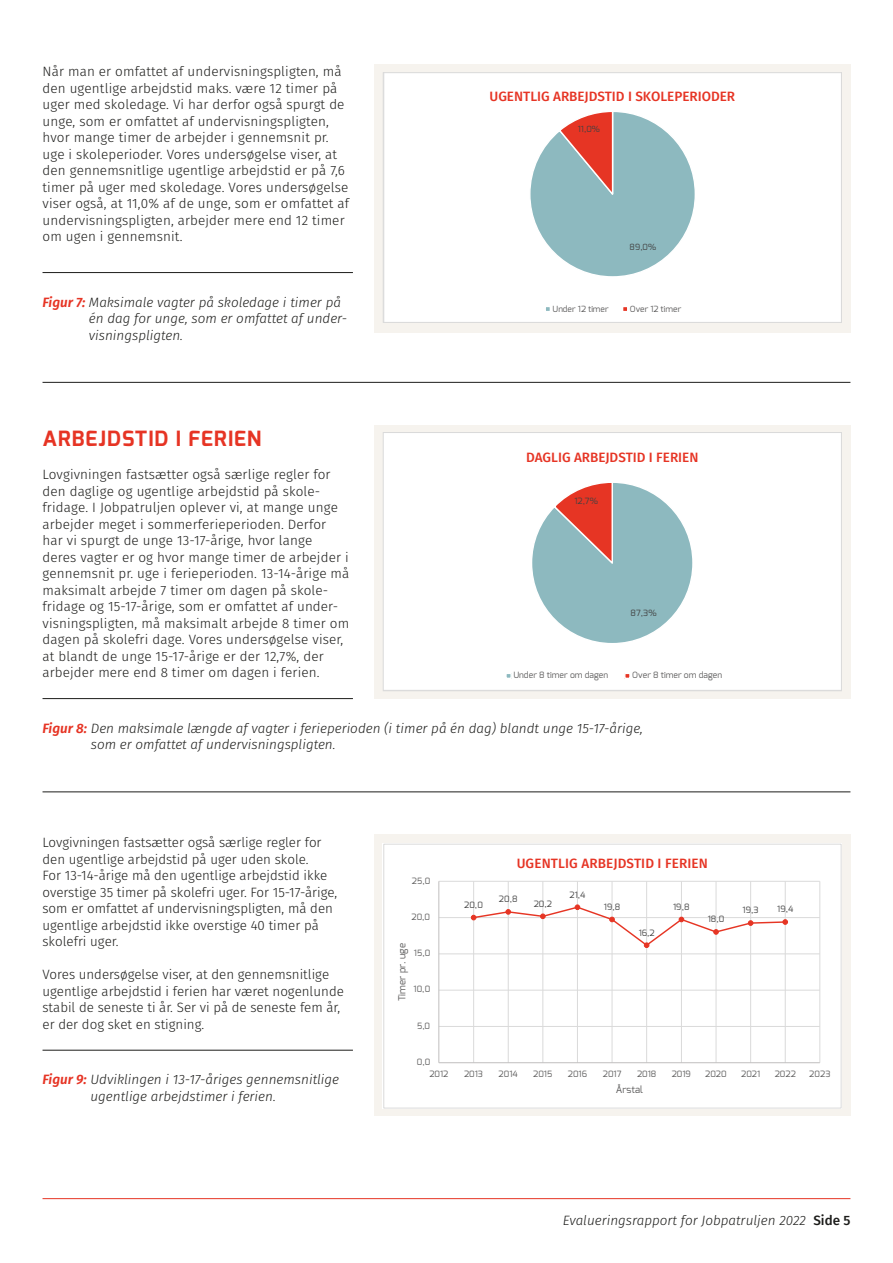
<style>
.page{position:relative;width:893px;height:1263px;background:#fff}
.page>*{position:absolute;margin:0;border:0;box-sizing:border-box;transform-origin:0 0}
.Mellemoverskrift_stø{font:700 21px "Exo";letter-spacing:.05em;color:#e63424}
.Brød{font:300 13.5px/16.5px "Fira Sans";letter-spacing:.01em;color:#1d1d1b}
.Brød-2{font:italic 300 13.5px/16.5px "Fira Sans";color:#1d1d1b}
.Brød-3{font:500 13.5px "Fira Sans";color:#e63424}
.t1{font:9.75px "Exo";color:#5b5a5a}
.t2{font:8.7px "Exo";letter-spacing:.005em;color:#5b5a5a}
.t3{font:8.7px "Exo";color:#414141}
.t4{font:8.55px "Exo";letter-spacing:.005em;color:#5b5a5a}
.t5{font:8.55px "Exo";color:#414141}
.t6{font:8.4px "Exo";letter-spacing:.005em;color:#5b5a5a}
.t7{font:8.4px "Exo";color:#414141}
.s1{font-weight:600;color:#e63424}
.s2{font-weight:500;font-style:normal}
</style>
<div class="page">
<hr style="left:43px;top:1198px;width:807px;height:1px;background:#e63424">
<hr style="left:43px;top:382px;width:807px;height:1px;background:#1d1d1b">
<hr style="left:43px;top:792px;width:807px;height:1px;background:#1d1d1b">
<hr style="left:43px;top:272px;width:310px;height:1px;background:#1d1d1b">
<div style="left:374px;top:64px;width:476px;height:268px;background:#f6f3ee"></div>
<svg style="left:385px;top:74px;width:455px;height:247px;background:#ebefef"></svg>
<div style="left:383px;top:72px;width:459px;height:251px;border:1px solid #dadada"></div>
<hr style="left:43px;top:698px;width:310px;height:1px;background:#1d1d1b">
<div style="left:374px;top:425px;width:476px;height:273px;background:#f6f3ee"></div>
<svg style="left:385px;top:434px;width:455px;height:255px;background:#edf0f0"></svg>
<div style="left:383px;top:432px;width:459px;height:259px;border:1px solid #dadada"></div>
<div style="left:374px;top:834px;width:476px;height:282px;background:#f6f3ee"></div>
<div style="left:384px;top:844px;width:457px;height:264px;background:#fff"></div>
<hr style="left:439px;top:1026px;width:381px;height:1px;background:#dadada">
<hr style="left:439px;top:990px;width:381px;height:1px;background:#dadada">
<hr style="left:439px;top:953px;width:381px;height:1px;background:#dadada">
<hr style="left:439px;top:917px;width:381px;height:1px;background:#dadada">
<hr style="left:439px;top:881px;width:381px;height:1px;background:#dadada">
<hr style="left:473px;top:881px;width:1px;height:182px;background:#dadada">
<hr style="left:508px;top:881px;width:1px;height:182px;background:#dadada">
<hr style="left:542px;top:881px;width:1px;height:182px;background:#dadada">
<hr style="left:577px;top:881px;width:1px;height:182px;background:#dadada">
<hr style="left:612px;top:881px;width:1px;height:182px;background:#dadada">
<hr style="left:646px;top:881px;width:1px;height:182px;background:#dadada">
<hr style="left:681px;top:881px;width:1px;height:182px;background:#dadada">
<hr style="left:716px;top:881px;width:1px;height:182px;background:#dadada">
<hr style="left:750px;top:881px;width:1px;height:182px;background:#dadada">
<hr style="left:785px;top:881px;width:1px;height:182px;background:#dadada">
<hr style="left:819px;top:881px;width:1px;height:182px;background:#dadada">
<hr style="left:438px;top:881px;width:1px;height:182px;background:#c0bfbf">
<hr style="left:439px;top:1062px;width:381px;height:1px;background:#c0bfbf">
<svg style="left:471px;top:904px;width:317px;height:44px"></svg>
<div style="left:383px;top:844px;width:458px;height:264px;border:1px solid #dadada"></div>
<hr style="left:43px;top:1050px;width:310px;height:1px;background:#1d1d1b">
<p class="Brød" style="left:43px;top:63px;width:308px">Når man er omfattet af undervisningspligten, må den ugentlige arbejdstid maks. være 12 timer på uger med skoledage. Vi har derfor også spurgt de unge, som er omfattet af undervisningspligten, hvor mange timer de arbejder i gennemsnit pr. uge i skoleperioder. Vores undersøgelse viser, at den gennemsnitlige ugentlige arbejdstid er på 7,6 timer på uger med skoledage. Vores undersøgelse viser også, at 11,0% af de unge, som er omfattet af undervisningspligten, arbejder mere end 12 timer om ugen i gennemsnit.</p>
<p class="Brød-2" style="left:89px;top:294px;width:260px;text-indent:-46px"><span class="s1">Figur 7:</span> Maksimale vagter på skoledage i timer på én dag for unge, som er omfattet af under&shy;visningspligten.</p>
<p class="Mellemoverskrift_stø" style="left:43px;top:425px;width:220px">ARBEJDSTID I FERIEN</p>
<p class="Brød" style="left:43px;top:466px;width:308px">Lovgivningen fastsætter også særlige regler for den daglige og ugentlige arbejdstid på skole&shy;fridage. I Jobpatruljen oplever vi, at mange unge arbejder meget i sommerferieperioden. Derfor har vi spurgt de unge 13-17-årige, hvor lange deres vagter er og hvor mange timer de arbejder i gennemsnit pr. uge i ferieperioden. 13-14-årige må maksimalt arbejde 7 timer om dagen på skole&shy;fridage og 15-17-årige, som er omfattet af under&shy;visningspligten, må maksimalt arbejde 8 timer om dagen på skolefri dage. Vores undersøgelse viser, at blandt de unge 15-17-årige er der 12,7%, der arbejder mere end 8 timer om dagen i ferien.</p>
<p class="Brød-3" style="left:489px;top:85px;width:247px">UGENTLIG ARBEJDSTID I SKOLEPERIODER</p>
<p class="t7" style="left:578px;top:123px;width:23px">11,0%</p>
<p class="t7" style="left:630px;top:242px;width:28px">89,0%</p>
<p class="t6" style="left:553px;top:303px;width:58px">Under 12 timer</p>
<p class="t6" style="left:630px;top:303px;width:53px">Over 12 timer</p>
<p class="Brød-3" style="left:526px;top:446px;width:174px">DAGLIG ARBEJDSTID I FERIEN</p>
<p class="t5" style="left:574px;top:495px;width:25px">12,7%</p>
<p class="t5" style="left:631px;top:607px;width:27px">87,3%</p>
<p class="t4" style="left:513px;top:670px;width:96px">Under 8 timer om dagen</p>
<p class="t4" style="left:632px;top:670px;width:91px">Over 8 timer om dagen</p>
<p class="Brød-2" style="left:91px;top:720px;width:554px;text-indent:-48px"><span class="s1">Figur 8:</span> Den maksimale længde af vagter i ferieperioden (i timer på én dag) blandt unge 15-17-årige, som er omfattet af undervisningspligten.</p>
<p class="Brød" style="left:43px;top:834px;width:296px">Lovgivningen fastsætter også særlige regler for den ugentlige arbejdstid på uger uden skole.<br>For 13-14-årige må den ugentlige arbejdstid ikke overstige 35 timer på skolefri uger. For 15-17-årige, som er omfattet af undervisningspligten, må den ugentlige arbejdstid ikke overstige 40 timer på skolefri uger.</p>
<p class="Brød" style="left:43px;top:966px;width:303px">Vores undersøgelse viser, at den gennemsnitlige ugentlige arbejdstid i ferien har været nogenlunde stabil de seneste ti år. Ser vi på de seneste fem år, er der dog sket en stigning.</p>
<p class="t2" style="left:412px;top:875px;width:20px">25,0</p>
<p class="t2" style="left:411px;top:911px;width:20px">20,0</p>
<p class="t1" style="left:396px;top:1001px;width:60px;rotate:-90deg">Timer pr. uge</p>
<p class="t2" style="left:414px;top:947px;width:18px">15,0</p>
<p class="t2" style="left:414px;top:984px;width:18px">10,0</p>
<p class="t2" style="left:417px;top:1020px;width:15px">5,0</p>
<p class="t2" style="left:417px;top:1056px;width:15px">0,0</p>
<p class="t3" style="left:464px;top:899px;width:20px">20,0</p>
<p class="Brød-3" style="left:517px;top:852px;width:193px">UGENTLIG ARBEJDSTID I FERIEN</p>
<p class="t3" style="left:499px;top:893px;width:20px">20,8</p>
<p class="t3" style="left:534px;top:898px;width:20px">20,2</p>
<p class="t3" style="left:569px;top:889px;width:17px">21,4</p>
<p class="t3" style="left:604px;top:901px;width:18px">19,8</p>
<p class="t3" style="left:639px;top:927px;width:18px">16,2</p>
<p class="t3" style="left:673px;top:901px;width:18px">19,8</p>
<p class="t3" style="left:708px;top:913px;width:18px">18,0</p>
<p class="t3" style="left:743px;top:905px;width:18px">19,3</p>
<p class="t3" style="left:777px;top:903px;width:18px">19,4</p>
<p class="Brød-2" style="left:91px;top:1071px;width:250px;text-indent:-48px"><span class="s1">Figur 9:</span> Udviklingen i 13-17-åriges gennemsnitlige ugentlige arbejdstimer i ferien.</p>
<p class="t2" style="left:429px;top:1068px;width:21px">2012</p>
<p class="t2" style="left:464px;top:1068px;width:21px">2013</p>
<p class="t2" style="left:499px;top:1068px;width:21px">2014</p>
<p class="t2" style="left:533px;top:1068px;width:21px">2015</p>
<p class="t2" style="left:568px;top:1068px;width:21px">2016</p>
<p class="t2" style="left:603px;top:1068px;width:20px">2017</p>
<p class="t2" style="left:637px;top:1068px;width:21px">2018</p>
<p class="t2" style="left:672px;top:1068px;width:21px">2019</p>
<p class="t2" style="left:705px;top:1068px;width:23px">2020</p>
<p class="t2" style="left:741px;top:1068px;width:21px">2021</p>
<p class="t2" style="left:775px;top:1068px;width:23px">2022</p>
<p class="t2" style="left:809px;top:1068px;width:23px">2023</p>
<p class="t1" style="left:616px;top:1083px;width:29px">Årstal</p>
<p class="Brød-2" style="left:563px;top:1211px;width:289px">Evalueringsrapport for Jobpatruljen 2022 <span class="s2">Side 5</span></p>
</div>
